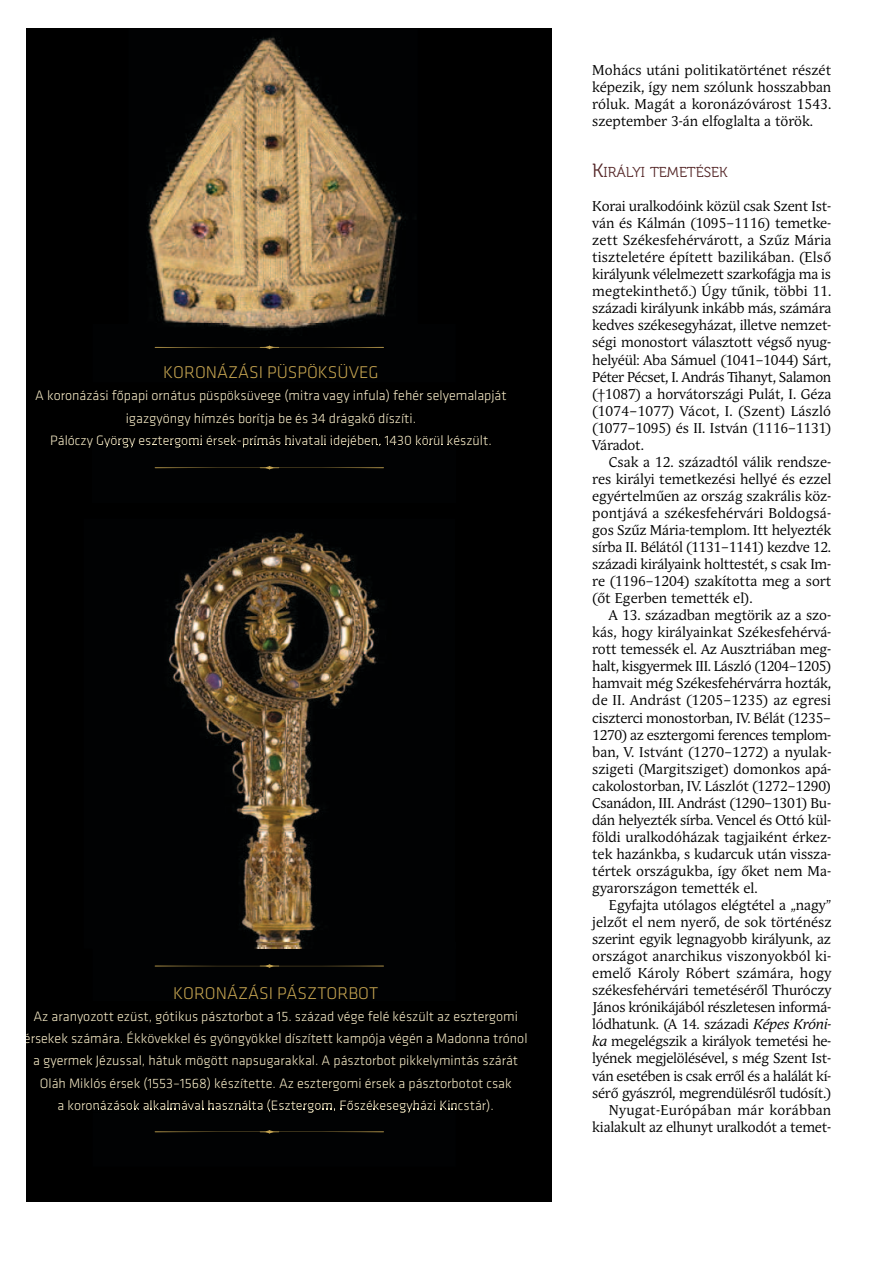
<style>
.page{position:relative;width:893px;height:1263px;background:#fff}
.page>*{position:absolute;margin:0;border:0;box-sizing:border-box;transform-origin:0 0}
.t1{font:17.7px "Klavika H Light";color:#c4a350}
.t2{font:14.4px "Museo 300";color:#532526}
.t3{font:14.1px/17.1px "Andulka Book Pro";letter-spacing:-.005em;color:#000;text-align:justify}
.t4{font:14.1px/22px "Klavika H Light";color:#f7ebc6;text-align:center}
.s1{font-size:19.05px}
.s2{font-style:italic}
</style>
<div class="page">
<div style="left:26px;top:28px;width:526px;height:1173px;background:#000"></div>
<img style="left:148px;top:37px;width:258px;height:287px">
<img style="left:168px;top:532px;width:211px;height:410px">
<img style="left:183px;top:324px;width:150px;height:6px">
<svg style="left:416px;top:444px;width:26px;height:1px"></svg>
<svg style="left:243px;top:444px;width:137px;height:4px"></svg>
<svg style="left:140px;top:444px;width:96px;height:4px"></svg>
<svg style="left:98px;top:444px;width:35px;height:4px"></svg>
<img style="left:254px;top:942px;width:50px;height:7px">
<svg style="left:347px;top:1108px;width:109px;height:4px"></svg>
<img style="left:94px;top:1108px;width:241px;height:3px">
<p class="t1" style="left:163px;top:363px;width:217px">KORONÁZÁSI PÜSPÖKSÜVEG</p>
<p class="t4" style="left:35px;top:385px;width:473px">A koronázási fŒpapi ornátus püspöksüvege (mitra vagy infula) fehér selyemalapját igazgyöngy hímzés borítja be és 34 drágakŒ díszíti.<br>Pálóczy György esztergomi érsek-prímás hivatali idejében, 1430 körül készült.</p>
<p class="t1" style="left:173px;top:984px;width:207px">KORONÁZÁSI PÁSZTORBOT</p>
<p class="t4" style="left:34px;top:1006px;width:486px">Az aranyozott ezüst, gótikus pásztorbot a 15. század vége felé készült az esztergomi</p>
<p class="t4" style="left:24px;top:1028px;width:505px">érsekek számára. Ékkövekkel és gyöngyökkel díszített kampója végén a Madonna trónol</p>
<p class="t4" style="left:33px;top:1050px;width:486px">a gyermek Jézussal, hátuk mögött napsugarakkal. A pásztorbot pikkelymintás szárát</p>
<p class="t4" style="left:40px;top:1072px;width:473px">Oláh Miklós érsek (1553–1568) készítette. Az esztergomi érsek a pásztorbotot csak</p>
<p class="t4" style="left:58px;top:1094px;width:291px">a koronázások alkalmával használta (Esztergom, F</p>
<p class="t4" style="left:354px;top:1094px;width:142px">székesegyházi Kincstár).</p>
<p class="t3" style="left:592px;top:62px;width:241px">Mo hács utá ni po li ti ka tör té net ré szét ké pe zik, így nem szó lunk hosszab ban ró luk. Ma gát a ko ro ná zó vá rost 1543. szep tem ber 3-án el fog lal ta a tö rök.</p>
<p class="t2" style="left:592px;top:163px;width:137px"><span class="s1">K</span>I RÁ LYI TE ME TÉ SEK</p>
<p class="t3" style="left:592px;top:198px;width:241px">Ko rai ural ko dóink kö zül csak Szent Ist - ván és Kál mán (1095–1116) te met ke - zett Szé kes fe hér vá rott, a Szűz Má ria tisz te le té re épí tett ba zi li ká ban. (El ső ki rá lyunk vé lel me zett szar ko fág ja ma is meg te kint he tő.) Úgy tű nik, töb bi 11. szá za di ki rá lyunk in kább más, szá má ra ked ves szé kes egy há zat, il let ve nem zet - sé gi mo nos tort vá lasz tott vég ső nyug - he lyéül: Aba Sá muel (1041–1044) Sárt, Pé ter Pé cset, I. And rás Ti hanyt, Sa la mon (†1087) a hor vátor szá gi Pu lát, I. Gé za (1074–1077) Vá cot, I. (Szent) Lász ló (1077–1095) és II. Ist ván (1116–1131)<br>Vá ra dot.</p>
<p class="t3" style="left:592px;top:454px;width:240px;text-indent:17px">Csak a 12. szá zad tól vá lik rend sze - res ki rá lyi te met ke zé si hellyé és ez zel egyér tel műen az or szág szak rá lis köz - pont já vá a szé kes fe hér vá ri Bol dog sá - gos Szűz Má ria-temp lom. Itt he lyez ték sír ba II. Bé lá tól (1131–1141) kezd ve 12. szá za di ki rá lyaink holt tes tét, s csak Im - re (1196–1204) sza kí tot ta meg a sort (őt Eger ben te met ték el).</p>
<p class="t3" style="left:592px;top:608px;width:241px;text-indent:17px">A 13. szá zad ban meg törik az a szo - kás, hogy ki rá lyain kat Szé kes fe hér vá - rott te mes sék el. Az Auszt riá ban meg - halt, kis gyer mek III. Lász ló (1204–1205) ham vait még Szé kes fe hér vár ra hoz ták, de II. And rást (1205–1235) az egre si cisz ter ci mo nos tor ban, IV. Bé lát (1235– 1270) az esz ter go mi fe ren ces temp lom - ban, V. Ist vánt (1270–1272) a nyu lak&shy;szi ge ti (Mar git szi get) do mon kos apá - ca ko los tor ban, IV. Lász lót (1272–1290)<br>Csa ná don, III. And rást (1290–1301) Bu - dán he lyez ték sír ba. Ven cel és Ot tó kül - föl di ural ko dó há zak tag jai ként ér kez - tek ha zánk ba, s ku dar cuk után vissza - tér tek or szá guk ba, így őket nem Ma - gyaror szá gon te met ték el.</p>
<p class="t3" style="left:592px;top:897px;width:241px;text-align:right">Egy faj ta utó la gos elég té tel a „nagy” jel zőt el nem nye rő, de sok tör té nész sze rint egyik leg na gyobb ki rá lyunk, az or szá got anar chi kus vi szo nyok ból ki - eme lő Ká roly Ró bert szá má ra, hogy székes fe hér vá ri te me té sé ről Thu ró czy János kró ni ká já ból rész le te sen in for má - lód ha tunk. (A 14. szá za di <span class="s2">Ké pes Kró ni - ka</span> megelég szik a ki rá lyok te me té si he - lyé nek meg je lö lé sé vel, s még Szent Ist - ván ese té ben is csak er ről és a ha lá lát kí - sé rő gyász ról, meg ren dü lés ről tu dó sít.)<br>Nyu gat- Eu ró pá ban már ko ráb ban kiala kult az el hunyt ural ko dót a te met -</p>
</div>
